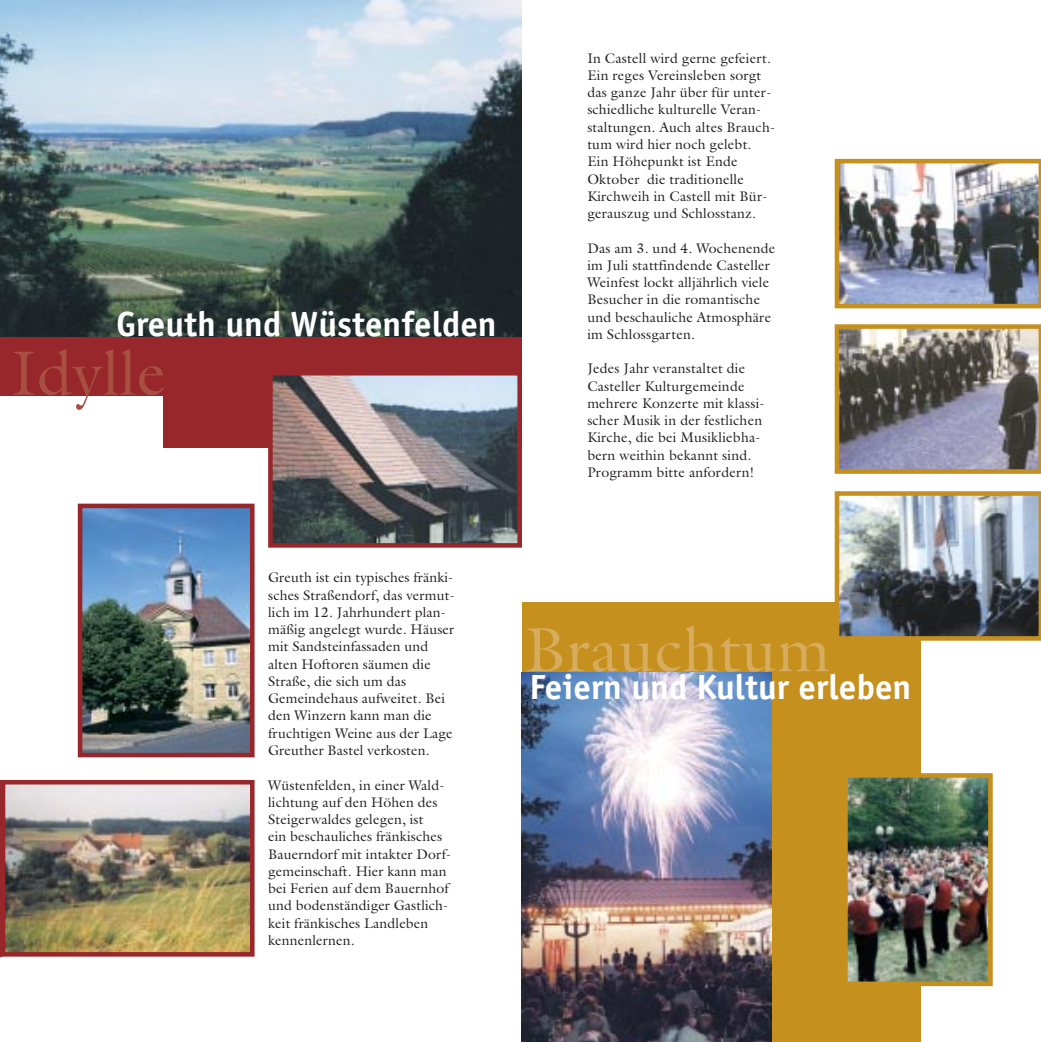
<style>
.page{position:relative;width:1041px;height:1042px;background:#fff}
.page>*{position:absolute;margin:0;border:0;box-sizing:border-box;transform-origin:0 0}
.t1{font:63px "Galliard";letter-spacing:.01em;color:#d6ac5e}
.t2{font:63px "Galliard";letter-spacing:.01em;color:#a75042}
.t3{font:700 35px "Officina Sans";color:#fff}
.t4{font:14px/17.3px "Galliard";letter-spacing:.015em;color:#231f1f}
</style>
<div class="page">
<img style="left:0;top:0;width:1040px;height:1042px">
<h2 class="t3" style="left:116px;top:311px;width:382px">Greuth und Wüstenfelden</h2>
<h1 class="t2" style="left:11px;top:349px;width:156px">Idylle</h1>
<p class="t4" style="left:587px;top:51px;width:189px">In Castell wird gerne gefeiert.<br>Ein reges Vereinsleben sorgt das ganze Jahr über für unter&shy;schiedliche kulturelle Veran&shy;staltungen. Auch altes Brauch&shy;tum wird hier noch gelebt.<br>Ein Höhepunkt ist Ende<br>Oktober die traditionelle<br>Kirchweih in Castell mit Bür&shy;gerauszug und Schlosstanz.</p>
<p class="t4" style="left:587px;top:241px;width:189px">Das am 3. und 4. Wochenende im Juli stattfindende Casteller<br>Weinfest lockt alljährlich viele<br>Besucher in die romantische und beschauliche Atmosphäre im Schlossgarten.</p>
<p class="t4" style="left:587px;top:361px;width:179px">Jedes Jahr veranstaltet die<br>Casteller Kulturgemeinde mehrere Konzerte mit klassi&shy;scher Musik in der festlichen<br>Kirche, die bei Musikliebha&shy;bern weithin bekannt sind.<br>Programm bitte anfordern!</p>
<p class="t4" style="left:268px;top:570px;width:188px">Greuth ist ein typisches fränki&shy;sches Straßendorf, das vermut&shy;lich im 12. Jahrhundert plan&shy;mäßig angelegt wurde. Häuser mit Sandsteinfassaden und alten Hoftoren säumen die<br>Straße, die sich um das<br>Gemeindehaus aufweitet. Bei den Winzern kann man die fruchtigen Weine aus der Lage<br>Greuther Bastel verkosten.</p>
<p class="t4" style="left:268px;top:777px;width:184px">Wüstenfelden, in einer Wald&shy;lichtung auf den Höhen des<br>Steigerwaldes gelegen, ist<br>ein beschauliches fränkisches<br>Bauerndorf mit intakter Dorf&shy;gemeinschaft. Hier kann man bei Ferien auf dem Bauernhof und bodenständiger Gastlich&shy;keit fränkisches Landleben kennenlernen.</p>
<h1 class="t1" style="left:524px;top:625px;width:307px">Brauchtum</h1>
<h2 class="t3" style="left:529px;top:674px;width:383px">Feiern und Kultur erleben</h2>
</div>
